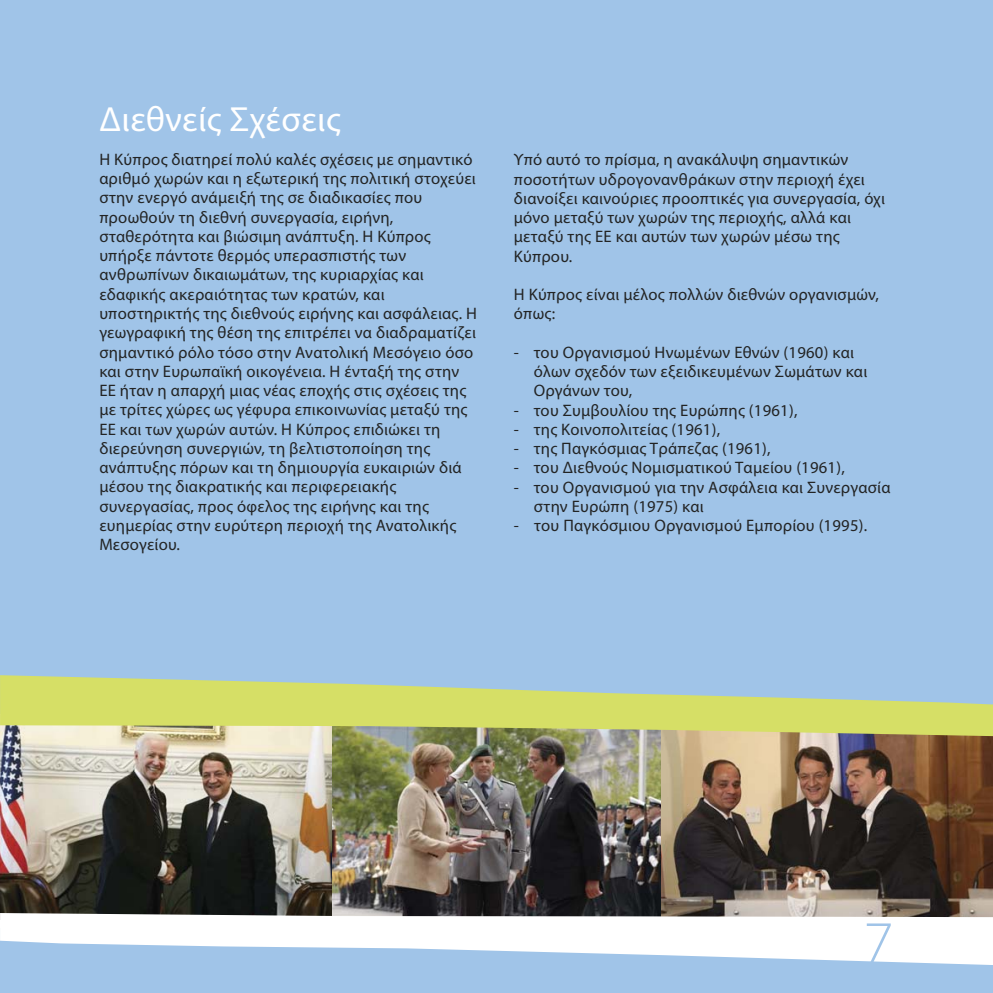
<style>
.page{position:relative;width:993px;height:993px;background:#fff}
.page>*{position:absolute;margin:0;border:0;box-sizing:border-box;transform-origin:0 0}
.t1{font:300 63px "Myriad Pro";color:#a0c4e8}
.t2{font:35px "Myriad Pro";letter-spacing:.015em;color:#fff}
.t3{font:16.62px/19.2px "Myriad Pro";letter-spacing:.015em;color:#232424}
</style>
<div class="page">
<div style="left:1px;top:0;width:991px;height:713px;background:#a0c4e8"></div>
<img style="left:331px;top:736px;width:330px;height:176px">
<div style="left:1px;top:928px;width:991px;height:64px;background:#a0c4e8"></div>
<img style="left:1px;top:736px;width:330px;height:176px">
<img style="left:661px;top:736px;width:331px;height:176px">
<svg style="left:1px;top:675px;width:991px;height:61px;fill:#d6df66"></svg>
<svg style="left:1px;top:912px;width:991px;height:53px;fill:#fff"></svg>
<h2 class="t2" style="left:99px;top:106px;width:243px">Διεθνείς Σχέσεις</h2>
<p class="t3" style="left:99px;top:151px;width:379px">Η Κύπρος διατηρεί πολύ καλές σχέσεις με σημαντικό αριθμό χωρών και η εξωτερική της πολιτική στοχεύει στην ενεργό ανάμειξή της σε διαδικασίες που προωθούν τη διεθνή συνεργασία, ειρήνη, σταθερότητα και βιώσιμη ανάπτυξη. Η Κύπρος υπήρξε πάντοτε θερμός υπερασπιστής των ανθρωπίνων δικαιωμάτων, της κυριαρχίας και εδαφικής ακεραιότητας των κρατών, και υποστηρικτής της διεθνούς ειρήνης και ασφάλειας. Η γεωγραφική της θέση της επιτρέπει να διαδραματίζει σημαντικό ρόλο τόσο στην Ανατολική Μεσόγειο όσο και στην Ευρωπαϊκή οικογένεια. Η ένταξή της στην ΕΕ ήταν η απαρχή μιας νέας εποχής στις σχέσεις της με τρίτες χώρες ως γέφυρα επικοινωνίας μεταξύ της ΕΕ και των χωρών αυτών. Η Κύπρος επιδιώκει τη διερεύνηση συνεργιών, τη βελτιστοποίηση της ανάπτυξης πόρων και τη δημιουργία ευκαιριών διά μέσου της διακρατικής και περιφερειακής συνεργασίας, προς όφελος της ειρήνης και της ευημερίας στην ευρύτερη περιοχή της Ανατολικής Μεσογείου.</p>
<p class="t3" style="left:513px;top:151px;width:372px">Υπό αυτό το πρίσμα, η ανακάλυψη σημαντικών ποσοτήτων υδρογονανθράκων στην περιοχή έχει διανοίξει καινούριες προοπτικές για συνεργασία, όχι μόνο μεταξύ των χωρών της περιοχής, αλλά και μεταξύ της ΕΕ και αυτών των χωρών μέσω της Κύπρου.</p>
<p class="t3" style="left:513px;top:286px;width:366px">Η Κύπρος είναι μέλος πολλών διεθνών οργανισμών, όπως:</p>
<p class="t3" style="left:533px;top:344px;width:335px;text-indent:-20px">- του Οργανισμού Ηνωμένων Εθνών (1960) και όλων σχεδόν των εξειδικευμένων Σωμάτων και<br>Οργάνων του,</p>
<p class="t3" style="left:513px;top:402px;width:285px">- του Συμβουλίου της Ευρώπης (1961),</p>
<p class="t3" style="left:513px;top:421px;width:208px">- της Κοινοπολιτείας (1961),</p>
<p class="t3" style="left:513px;top:440px;width:258px">- της Παγκόσμιας Τράπεζας (1961),</p>
<p class="t3" style="left:513px;top:459px;width:332px">- του Διεθνούς Νομισματικού Ταμείου (1961),</p>
<p class="t3" style="left:533px;top:479px;width:358px;text-indent:-20px">- του Οργανισμού για την Ασφάλεια και Συνεργασία στην Ευρώπη (1975) και</p>
<p class="t3" style="left:513px;top:517px;width:355px">- του Παγκόσμιου Οργανισμού Εμπορίου (1995).</p>
<h1 class="t1" style="left:862px;top:905px;width:32px">7</h1>
</div>
